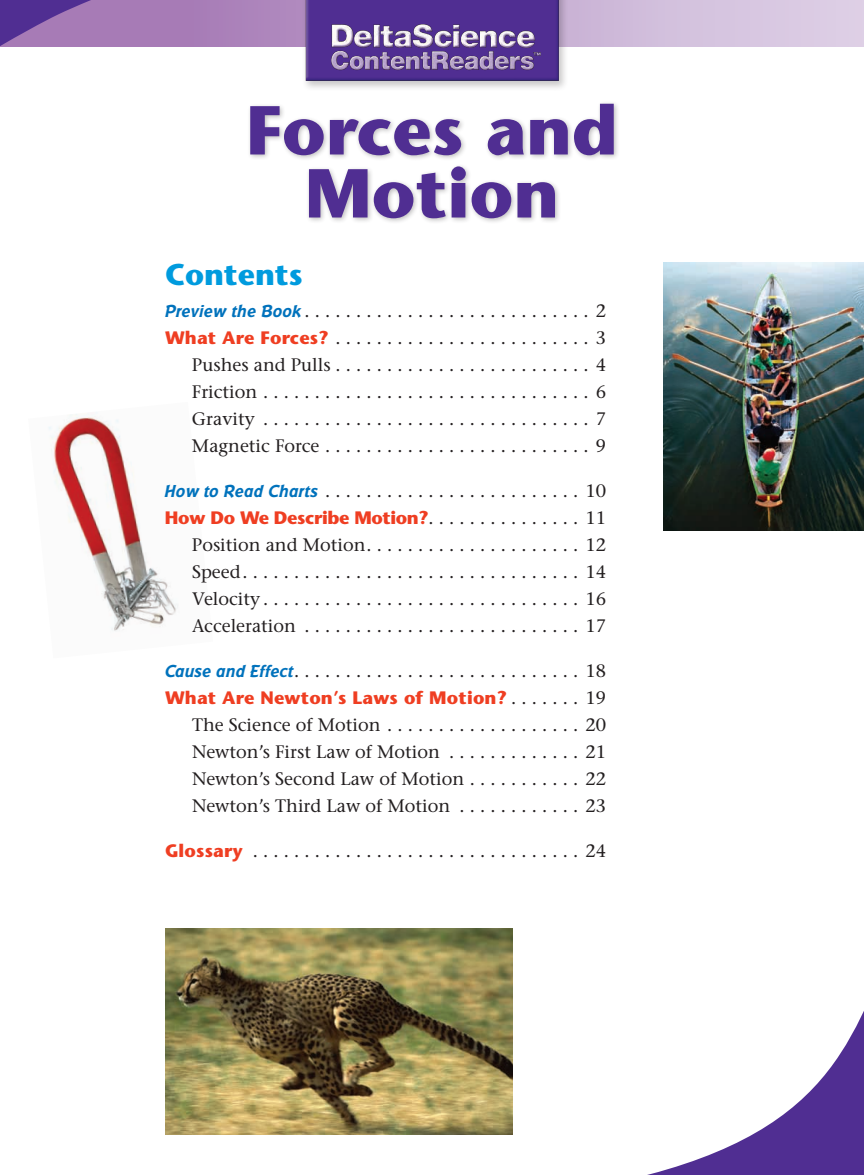
<style>
.page{position:relative;width:864px;height:1175px;background:#fff}
.page>*{position:absolute;margin:0;border:0;box-sizing:border-box;transform-origin:0 0}
.t1{font:700 69px/63px "Stone Sans";color:#502e92;text-align:center}
.t2{font:700 30px "Stone Sans";color:#009bde}
.t3{font:18px/27px "Stone Serif";color:#231f20;text-align:justify}
.t4{font:700 18px "Stone Sans";letter-spacing:-.02em;color:#ef3e22}
.t5{font:700 18px "Stone Sans";letter-spacing:.01em;color:#ef3e22}
.s1{font-family:"Badger";font-weight:700;font-style:italic;color:#0072bc}
.s2{font-family:"Stone Sans";font-weight:700;color:#ef3e22}
.s3{font-family:"Stone Serif";font-weight:400;color:#231f20}
</style>
<div class="page">
<img style="left:48px;top:412px;width:130px;height:219px">
<img style="left:166px;top:929px;width:346px;height:205px">
<svg style="left:485px;top:940px;width:379px;height:234px"></svg>
<svg style="left:161px;top:0;width:703px;height:46px"></svg>
<div style="left:302px;top:0;width:284px;height:104px;background:#231f20;opacity:.25"></div>
<img style="left:300px;top:0;width:265px;height:85px">
<div style="left:331px;top:24px;width:237px;height:75px;background:#502e92;opacity:.8"></div>
<img style="left:319px;top:14px;width:229px;height:67px">
<svg style="left:0;top:0;width:161px;height:46px"></svg>
<img style="left:663px;top:276px;width:201px;height:255px">
<div style="left:247px;top:100px;width:617px;height:176px;background:#231f20;opacity:.3"></div>
<h1 class="t1" style="left:246px;top:99px;width:373px">Forces and<br>Motion</h1>
<h2 class="t2" style="left:165px;top:257px;width:139px">Contents</h2>
<p class="t3" style="left:165px;top:297px;width:442px;text-align:right"><span class="s1">Preview the Book</span> . . . . . . . . . . . . . . . . . . . . . . . . . . . . 2<br><span class="s2">What Are Forces?</span> . . . . . . . . . . . . . . . . . . . . . . . . . 3<br>Pushes and Pulls . . . . . . . . . . . . . . . . . . . . . . . . . 4<br>Friction . . . . . . . . . . . . . . . . . . . . . . . . . . . . . . . . 6<br>Gravity . . . . . . . . . . . . . . . . . . . . . . . . . . . . . . . . 7<br>Magnetic Force . . . . . . . . . . . . . . . . . . . . . . . . . . 9</p>
<p class="t3" style="left:165px;top:477px;width:442px"><span class="s1">How to Read Charts</span> . . . . . . . . . . . . . . . . . . . . . . . . . 10</p>
<p class="t4" style="left:165px;top:506px;width:442px">How Do We Describe Motion? <span class="s3">. . . . . . . . . . . . . . . 11</span></p>
<p class="t3" style="left:192px;top:531px;width:416px">Position and Motion . . . . . . . . . . . . . . . . . . . . . 12<br>Speed . . . . . . . . . . . . . . . . . . . . . . . . . . . . . . . . . 14<br>Velocity . . . . . . . . . . . . . . . . . . . . . . . . . . . . . . . 16<br>Acceleration . . . . . . . . . . . . . . . . . . . . . . . . . . . 17</p>
<p class="t3" style="left:165px;top:657px;width:443px"><span class="s1">Cause and Effect</span> . . . . . . . . . . . . . . . . . . . . . . . . . . . . 18</p>
<p class="t5" style="left:165px;top:686px;width:443px">What Are Newton’s Laws of Motion? <span class="s3">. . . . . . . 19</span></p>
<p class="t3" style="left:192px;top:711px;width:416px">The Science of Motion . . . . . . . . . . . . . . . . . . . 20<br>Newton’s First Law of Motion . . . . . . . . . . . . . 21<br>Newton’s Second Law of Motion . . . . . . . . . . . 22<br>Newton’s Third Law of Motion . . . . . . . . . . . . 23</p>
<p class="t3" style="left:165px;top:837px;width:442px"><span class="s2">Glossary</span> . . . . . . . . . . . . . . . . . . . . . . . . . . . . . . . . 24</p>
</div>
